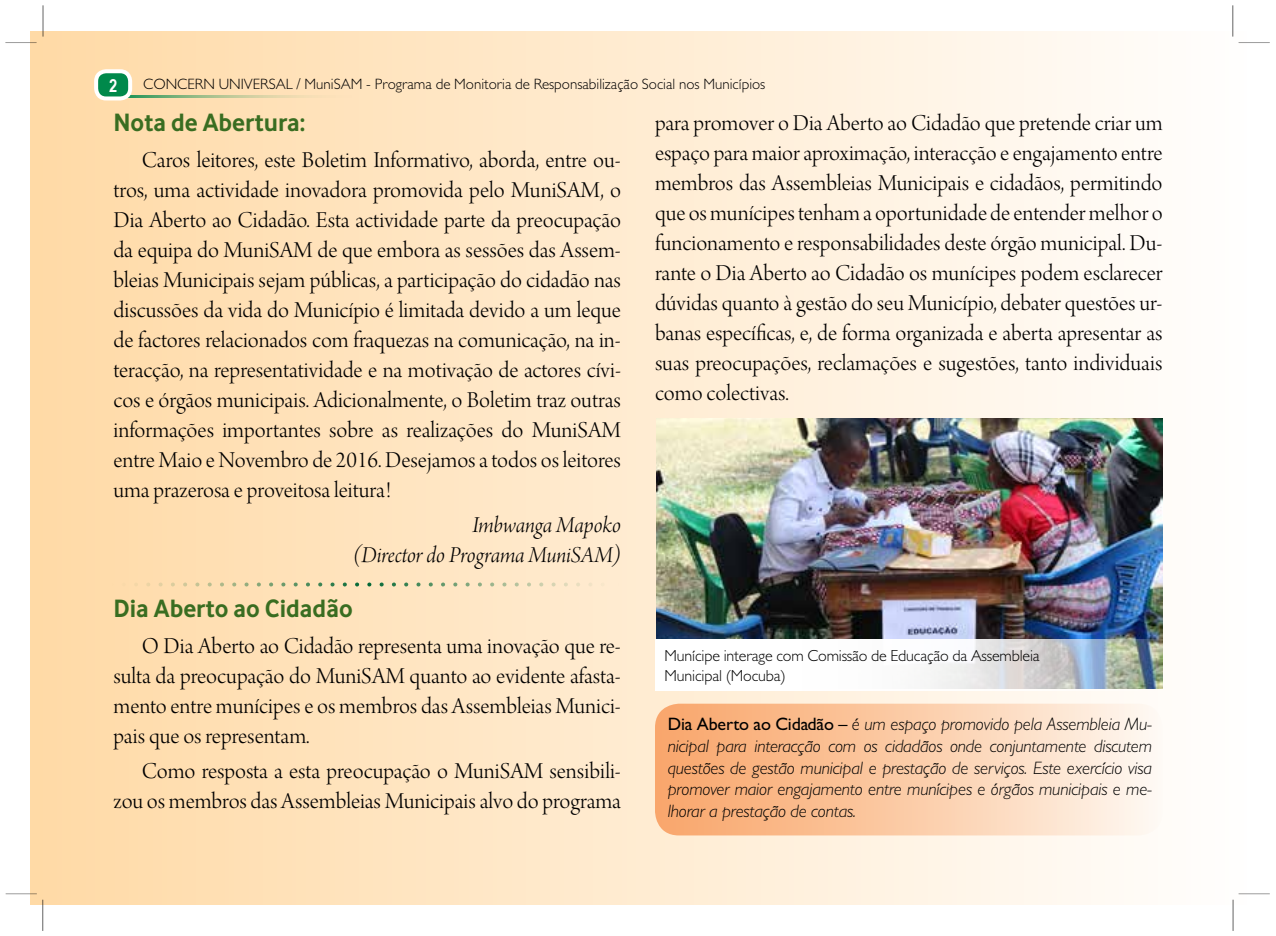
<style>
.page{position:relative;width:1276px;height:936px;background:#fff}
.page>*{position:absolute;margin:0;border:0;box-sizing:border-box;transform-origin:0 0}
.t1{font:700 26px "Vodafone Rg";color:#396d21}
.t2{font:24px/30px "Arno Pro Light Display";color:#000;text-align:justify}
.t3{font:24px/29.6px "Arno Pro Light Italic Display";letter-spacing:-.005em;color:#000;text-align:right}
.t4{font:18px/21.6px "Classical Sans Light Ita DTC";letter-spacing:-.01em;color:#000;text-align:justify}
.t5{font:700 18px "Arial Narrow";color:#fff}
.t6{font:16px/19.6px "Classical Sans Light DTC";letter-spacing:-.01em;color:#000}
.t7{font:15px "Classical Sans Light DTC";color:#000}
.s1{font-family:"Classical Sans Medium DTC"}
</style>
<div class="page">
<div style="left:30px;top:31px;width:1216px;height:873px;background:linear-gradient(to right,#ffdaa6,#fffefd)"></div>
<hr style="left:43px;top:5px;width:1px;height:32px;background:#000">
<hr style="left:1232px;top:5px;width:1px;height:32px;background:#000">
<hr style="left:5px;top:42px;width:32px;height:1px;background:#000">
<hr style="left:1238px;top:42px;width:31px;height:1px;background:#000">
<hr style="left:1238px;top:893px;width:31px;height:1px;background:#000">
<hr style="left:1232px;top:899px;width:1px;height:31px;background:#000">
<hr style="left:42px;top:899px;width:1px;height:31px;background:#000">
<hr style="left:6px;top:893px;width:31px;height:1px;background:#000">
<hr style="left:113px;top:95px;width:382px;height:2px;background:#00894b">
<div style="left:96px;top:71px;width:34px;height:27px;background:#00894b;border-radius:10px"></div>
<div style="left:94px;top:69px;width:38px;height:31px;border:4px solid #fff;border-radius:10px"></div>
<div style="left:655px;top:703px;width:507px;height:132px;background:linear-gradient(to right,#f9a366,#fef8ef);border-radius:24px"></div>
<svg style="left:124px;top:582px;width:489px;height:4px;background:#e4d6af"></svg>
<img style="left:656px;top:418px;width:506px;height:221px">
<svg style="left:655px;top:639px;width:507px;height:51px"></svg>
<p class="t5" style="left:109px;top:72px;width:10px">2</p>
<p class="t7" style="left:143px;top:76px;width:623px">CONCERN UNIVERSAL / MuniSAM - Programa de Monitoria de Responsabilização Social nos Municípios</p>
<p class="t1" style="left:113px;top:107px;width:193px">Nota de Abertura:</p>
<p class="t2" style="left:113px;top:146px;width:509px;text-indent:28px">Caros leitores, este Boletim Informativo, aborda, entre ou&shy;tros, uma actividade inovadora promovida pelo MuniSAM, o Dia Aberto ao Cidadão. Esta actividade parte da preocupação da equipa do MuniSAM de que embora as sessões das Assem&shy;bleias Municipais sejam públicas, a participação do cidadão nas discussões da vida do Município é limitada devido a um leque de factores relacionados com fraquezas na comunicação, na in&shy;teracção, na representatividade e na motivação de actores cívi&shy;cos e órgãos municipais. Adicionalmente, o Boletim traz outras informações importantes sobre as realizações do MuniSAM entre Maio e Novembro de 2016. Desejamos a todos os leitores uma prazerosa e proveitosa leitura!</p>
<p class="t3" style="left:353px;top:512px;width:269px">Imbwanga Mapoko<br>(Director do Programa MuniSAM)</p>
<p class="t1" style="left:113px;top:593px;width:241px">Dia Aberto ao Cidadão</p>
<p class="t2" style="left:113px;top:632px;width:509px;text-indent:28px">O Dia Aberto ao Cidadão representa uma inovação que re&shy;sulta da preocupação do MuniSAM quanto ao evidente afasta&shy;mento entre munícipes e os membros das Assembleias Munici&shy;pais que os representam.</p>
<p class="t2" style="left:113px;top:757px;width:509px;text-align:right">Como resposta a esta preocupação o MuniSAM sensibili&shy;zou os membros das Assembleias Municipais alvo do programa</p>
<p class="t2" style="left:655px;top:109px;width:509px">para promover o Dia Aberto ao Cidadão que pretende criar um espaço para maior aproximação, interacção e engajamento entre membros das Assembleias Municipais e cidadãos, permitindo que os munícipes tenham a oportunidade de entender melhor o funcionamento e responsabilidades deste órgão municipal. Du&shy;rante o Dia Aberto ao Cidadão os munícipes podem esclarecer dúvidas quanto à gestão do seu Município, debater questões ur&shy;banas específicas, e, de forma organizada e aberta apresentar as suas preocupações, reclamações e sugestões, tanto individuais como colectivas.</p>
<p class="t6" style="left:664px;top:646px;width:377px">Munícipe interage com Comissão de Educação da Assembleia<br>Municipal (Mocuba)</p>
<p class="t4" style="left:668px;top:713px;width:486px"><span class="s1">Dia Aberto ao Cidadão –</span> é um espaço promovido pela Assembleia Mu&shy;nicipal para interacção com os cidadãos onde conjuntamente discutem questões de gestão municipal e prestação de serviços. Este exercício visa promover maior engajamento entre munícipes e órgãos municipais e me&shy;lhorar a prestação de contas.</p>
</div>
